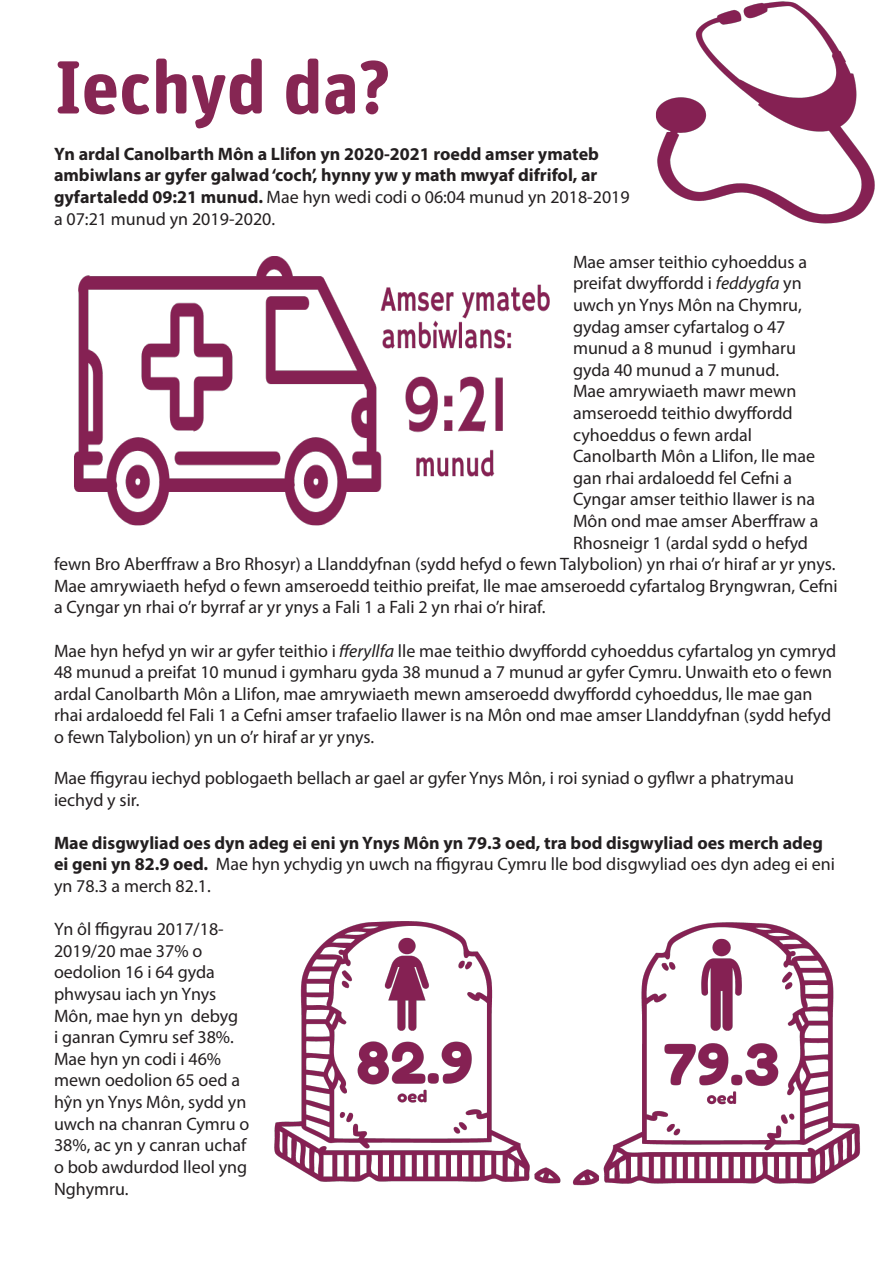
<style>
.page{position:relative;width:893px;height:1263px;background:#fff}
.page>*{position:absolute;margin:0;border:0;box-sizing:border-box;transform-origin:0 0}
.t1{font:700 75px "Unit Rounded Pro";color:#862653}
.t2{font:18px/21.6px "Myriad Pro";color:#231f20}
.t3{font:700 18px/21.6px "Myriad Pro";color:#231f20}
.s1{font-weight:400}
.s2{font-style:italic}
</style>
<div class="page">
<img style="left:572px;top:922px;width:289px;height:264px">
<img style="left:274px;top:921px;width:287px;height:263px">
<img style="left:74px;top:256px;width:476px;height:270px">
<img style="left:655px;top:1px;width:220px;height:223px">
<p class="t1" style="left:54px;top:34px;width:339px">Iechyd da?</p>
<p class="t3" style="left:54px;top:142px;width:577px">Yn ardal Canolbarth Môn a Llifon yn 2020-2021 roedd amser ymateb ambiwlans ar gyfer galwad ‘coch’, hynny yw y math mwyaf difrifol, ar gyfartaledd 09:21 munud. <span class="s1">Mae hyn wedi codi o 06:04 munud yn 2018-2019 a 07:21 munud yn 2019-2020.</span></p>
<p class="t2" style="left:573px;top:251px;width:236px">Mae amser teithio cyhoeddus a</p>
<p class="t2" style="left:573px;top:272px;width:230px">preifat dwyffordd i <span class="s2">feddygfa</span> yn</p>
<p class="t2" style="left:573px;top:294px;width:230px">uwch yn Ynys Môn na Chymru,</p>
<p class="t2" style="left:573px;top:315px;width:214px">gydag amser cyfartalog o 47</p>
<p class="t2" style="left:573px;top:337px;width:225px">munud a 8 munud i gymharu</p>
<p class="t2" style="left:573px;top:359px;width:208px">gyda 40 munud a 7 munud.</p>
<p class="t2" style="left:573px;top:380px;width:225px">Mae amrywiaeth mawr mewn</p>
<p class="t2" style="left:573px;top:402px;width:221px">amseroedd teithio dwyffordd</p>
<p class="t2" style="left:573px;top:423px;width:181px">cyhoeddus o fewn ardal</p>
<p class="t2" style="left:573px;top:445px;width:244px">Canolbarth Môn a Llifon, lle mae</p>
<p class="t2" style="left:573px;top:467px;width:220px">gan rhai ardaloedd fel Cefni a</p>
<p class="t2" style="left:573px;top:488px;width:244px">Cyngar amser teithio llawer is na</p>
<p class="t2" style="left:573px;top:510px;width:247px">Môn ond mae amser Aberffraw a</p>
<p class="t2" style="left:573px;top:531px;width:237px">Rhosneigr 1 (ardal sydd o hefyd</p>
<p class="t2" style="left:54px;top:553px;width:783px">fewn Bro Aberffraw a Bro Rhosyr) a Llanddyfnan (sydd hefyd o fewn Talybolion) yn rhai o’r hiraf ar yr ynys.</p>
<p class="t2" style="left:54px;top:575px;width:785px">Mae amrywiaeth hefyd o fewn amseroedd teithio preifat, lle mae amseroedd cyfartalog Bryngwran, Cefni</p>
<p class="t2" style="left:54px;top:596px;width:493px">a Cyngar yn rhai o’r byrraf ar yr ynys a Fali 1 a Fali 2 yn rhai o’r hiraf.</p>
<p class="t2" style="left:54px;top:639px;width:784px">Mae hyn hefyd yn wir ar gyfer teithio i <span class="s2">fferyllfa</span> lle mae teithio dwyffordd cyhoeddus cyfartalog yn cymryd 48 munud a preifat 10 munud i gymharu gyda 38 munud a 7 munud ar gyfer Cymru. Unwaith eto o fewn ardal Canolbarth Môn a Llifon, mae amrywiaeth mewn amseroedd dwyffordd cyhoeddus, lle mae gan rhai ardaloedd fel Fali 1 a Cefni amser trafaelio llawer is na Môn ond mae amser Llanddyfnan (sydd hefyd o fewn Talybolion) yn un o’r hiraf ar yr ynys.</p>
<p class="t2" style="left:54px;top:767px;width:742px">Mae ffigyrau iechyd poblogaeth bellach ar gael ar gyfer Ynys Môn, i roi syniad o gyflwr a phatrymau iechyd y sir.</p>
<p class="t3" style="left:54px;top:831px;width:783px">Mae disgwyliad oes dyn adeg ei eni yn Ynys Môn yn 79.3 oed, tra bod disgwyliad oes merch adeg ei geni yn 82.9 oed. <span class="s1">Mae hyn ychydig yn uwch na ffigyrau Cymru lle bod disgwyliad oes dyn adeg ei eni yn 78.3 a merch 82.1.</span></p>
<p class="t2" style="left:54px;top:918px;width:197px">Yn ôl ffigyrau 2017/18-<br>2019/20 mae 37% o oedolion 16 i 64 gyda phwysau iach yn Ynys<br>Môn, mae hyn yn debyg<br>i ganran Cymru sef 38%.<br>Mae hyn yn codi i 46% mewn oedolion 65 oed a hŷn yn Ynys Môn, sydd yn uwch na chanran Cymru o<br>38%, ac yn y canran uchaf o bob awdurdod lleol yng<br>Nghymru.</p>
</div>
